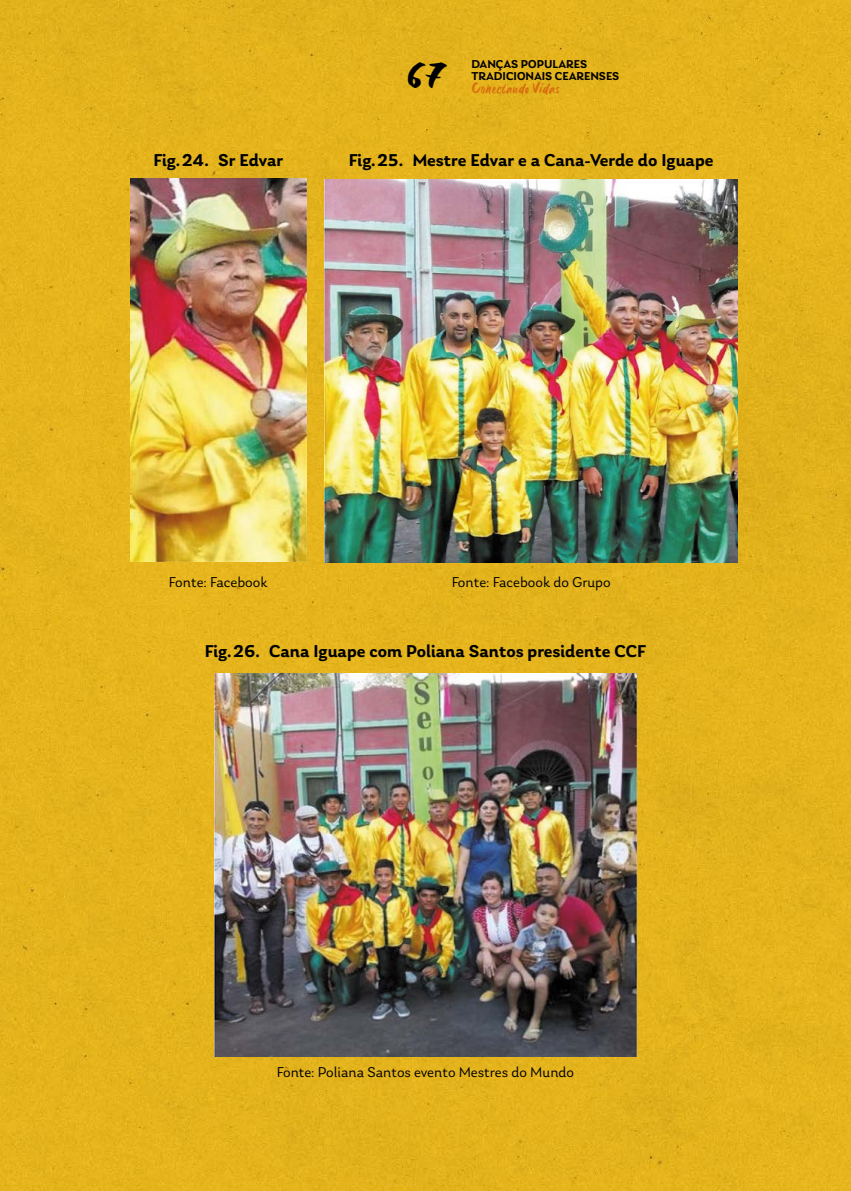
<style>
.page{position:relative;width:851px;height:1191px;background:#fff}
.page>*{position:absolute;margin:0;border:0;box-sizing:border-box;transform-origin:0 0}
.t1{font:42px "Six Hands Brush";color:#000}
.t2{font:600 18px "Laca";color:#000}
.t3{font:16.5px "Six Hands Brush";color:#d96c11}
.t4{font:15px "Laca";color:#000}
.t5{font:600 12px "Laca";color:#000}
</style>
<div class="page">
<div style="left:0;top:0;width:850px;height:1191px;background:#e4b31d"></div>
<img style="left:130px;top:178px;width:176px;height:383px">
<img style="left:325px;top:180px;width:412px;height:383px">
<img style="left:215px;top:673px;width:421px;height:383px">
<p class="t2" style="left:153px;top:150px;width:131px">Fig. 24. Sr Edvar</p>
<p class="t5" style="left:471px;top:57px;width:117px">DANÇAS POPULARES</p>
<h1 class="t1" style="left:406px;top:48px;width:40px">67</h1>
<p class="t5" style="left:471px;top:69px;width:149px">TRADICIONAIS CEARENSES</p>
<p class="t3" style="left:471px;top:77px;width:89px">Conectando Vidas</p>
<p class="t2" style="left:349px;top:150px;width:366px">Fig. 25. Mestre Edvar e a Cana-Verde do Iguape</p>
<p class="t4" style="left:169px;top:573px;width:100px">Fonte: Facebook</p>
<p class="t4" style="left:451px;top:573px;width:160px">Fonte: Facebook do Grupo</p>
<p class="t2" style="left:205px;top:640px;width:443px">Fig. 26. Cana Iguape com Poliana Santos presidente CCF</p>
<p class="t4" style="left:277px;top:1064px;width:299px">Fonte: Poliana Santos evento Mestres do Mundo</p>
</div>
